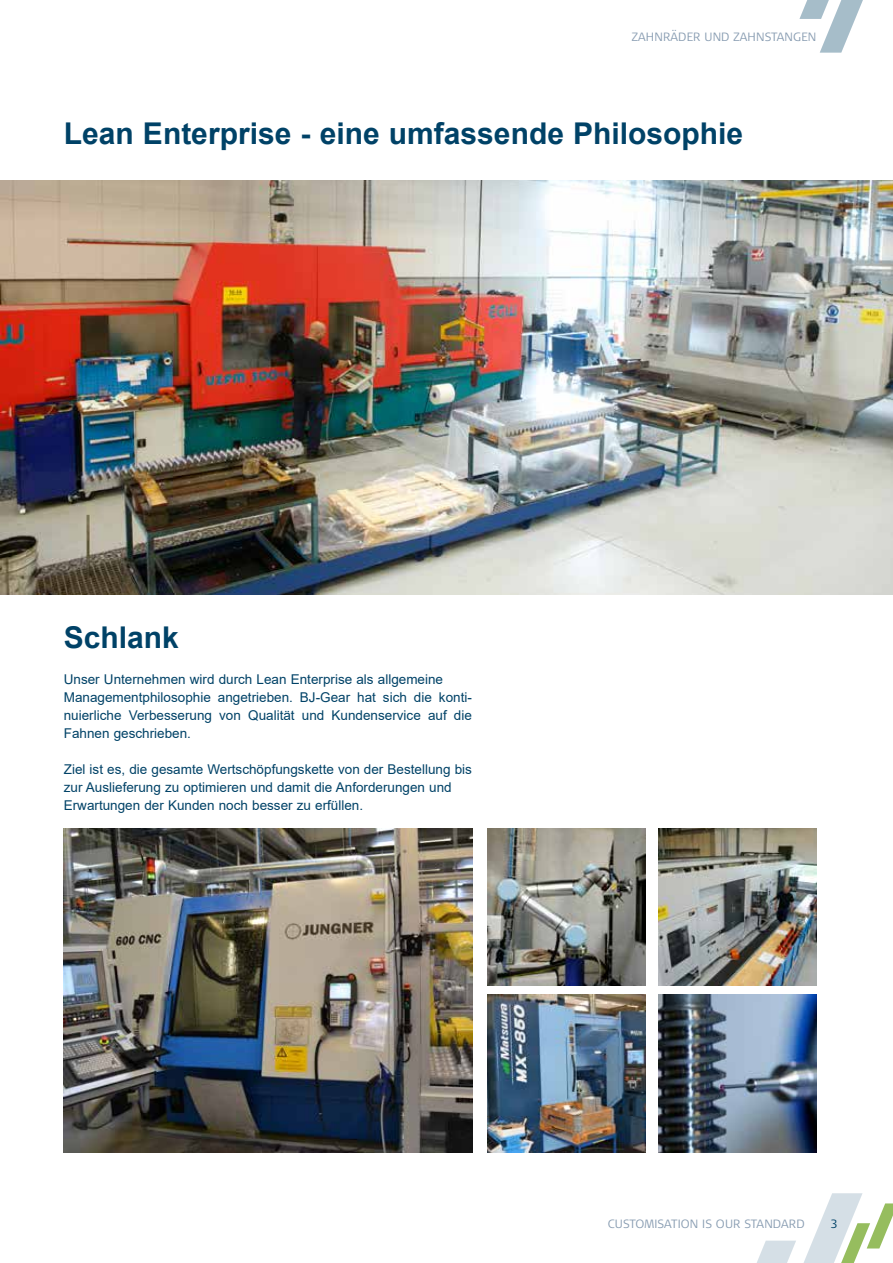
<style>
.page{position:relative;width:893px;height:1263px;background:#fff}
.page>*{position:absolute;margin:0;border:0;box-sizing:border-box;transform-origin:0 0}
.t1{font:700 30px "Arial";color:#004267}
.t2{font:13.5px/18px "Arial";color:#004267}
.t3{font:300 12px "Signa OT";letter-spacing:.01em;color:#899db2}
.t4{font:300 12px "Signa OT";color:#004267}
</style>
<div class="page">
<svg style="left:757px;top:1193px;width:136px;height:70px"></svg>
<svg style="left:799px;top:0;width:64px;height:53px"></svg>
<img style="left:659px;top:828px;width:157px;height:157px">
<img style="left:659px;top:995px;width:157px;height:157px">
<img style="left:488px;top:828px;width:157px;height:157px">
<img style="left:0;top:180px;width:893px;height:414px">
<img style="left:64px;top:828px;width:408px;height:324px">
<img style="left:488px;top:995px;width:157px;height:157px">
<p class="t3" style="left:632px;top:29px;width:186px">ZAHNRÄDER UND ZAHNSTANGEN</p>
<h1 class="t1" style="left:64px;top:112px;width:681px">Lean Enterprise - eine umfassende Philosophie</h1>
<h1 class="t1" style="left:64px;top:616px;width:117px">Schlank</h1>
<p class="t2" style="left:64px;top:670px;width:410px">Unser Unternehmen wird durch Lean Enterprise als allgemeine Managementphilosophie angetrieben. BJ-Gear hat sich die konti&shy;nuierliche Verbesserung von Qualität und Kundenservice auf die Fahnen geschrieben.</p>
<p class="t2" style="left:64px;top:760px;width:410px">Ziel ist es, die gesamte Wertschöpfungskette von der Bestellung bis zur Auslieferung zu optimieren und damit die Anforderungen und<br>Erwartungen der Kunden noch besser zu erfüllen.</p>
<p class="t3" style="left:608px;top:1216px;width:198px">CUSTOMISATION IS OUR STANDARD</p>
<p class="t4" style="left:831px;top:1216px;width:8px">3</p>
</div>
